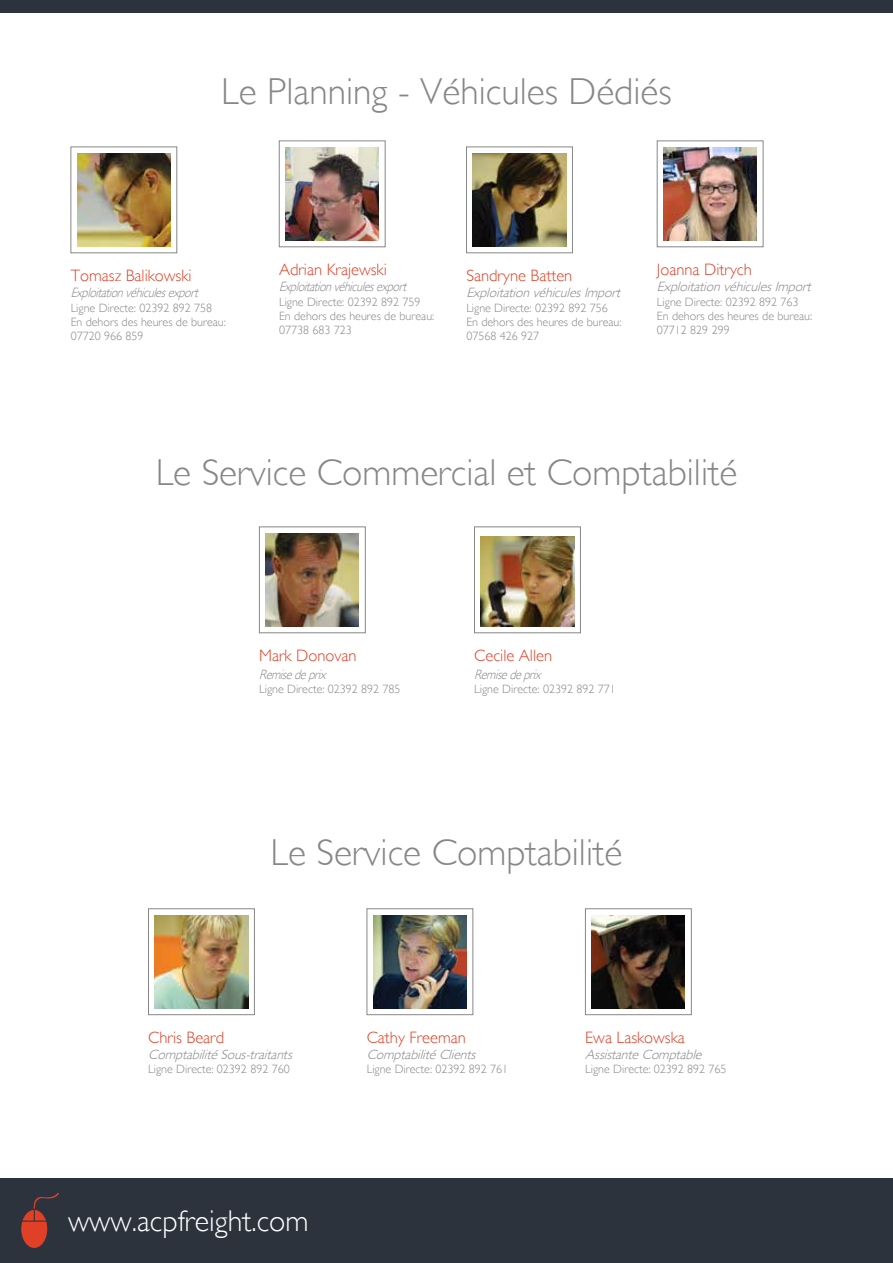
<style>
.page{position:relative;width:893px;height:1263px;background:#fff}
.page>*{position:absolute;margin:0;border:0;box-sizing:border-box;transform-origin:0 0}
.t1{font:300 37.5px "Gill Sans";color:#888787}
.t2{font:300 30px "Gill Sans";color:#fff}
.t3{font:300 16.5px "Gill Sans";color:#df4026}
.t4{font:italic 300 13.5px "Gill Sans";color:#888787}
.t5{font:italic 300 13.5px "Gill Sans";color:#888787;scale:.87 1}
.t6{font:300 12px/14.4px "Gill Sans";color:#888787}
</style>
<div class="page">
<div style="left:0;top:0;width:893px;height:13px;background:#2d333d"></div>
<div style="left:0;top:1178px;width:893px;height:85px;background:#2d333d"></div>
<svg style="left:21px;top:1193px;width:38px;height:55px"></svg>
<svg style="left:466px;top:147px;width:107px;height:106px"></svg>
<img style="left:473px;top:153px;width:93px;height:93px">
<div style="left:71px;top:147px;width:106px;height:106px;background:#fff;border:1px solid #888787"></div>
<img style="left:77px;top:153px;width:93px;height:93px">
<div style="left:148px;top:908px;width:107px;height:107px;background:#fff;border:1px solid #888787"></div>
<img style="left:155px;top:915px;width:93px;height:93px">
<div style="left:474px;top:527px;width:107px;height:106px;background:#fff;border:1px solid #888787"></div>
<img style="left:481px;top:536px;width:93px;height:90px">
<div style="left:585px;top:908px;width:106px;height:107px;background:#fff;border:1px solid #888787"></div>
<img style="left:592px;top:915px;width:93px;height:93px">
<div style="left:367px;top:908px;width:106px;height:107px;background:#fff;border:1px solid #888787"></div>
<img style="left:373px;top:915px;width:93px;height:93px">
<div style="left:259px;top:527px;width:106px;height:106px;background:#fff;border:1px solid #888787"></div>
<img style="left:266px;top:533px;width:93px;height:93px">
<div style="left:279px;top:141px;width:106px;height:106px;background:#fff;border:1px solid #888787"></div>
<img style="left:286px;top:147px;width:93px;height:93px">
<div style="left:657px;top:141px;width:106px;height:106px;background:#fff;border:1px solid #888787"></div>
<img style="left:663px;top:147px;width:94px;height:93px">
<h1 class="t1" style="left:221px;top:70px;width:452px">Le Planning - Véhicules Dédiés</h1>
<h3 class="t3" style="left:71px;top:266px;width:122px">Tomasz Balikowski</h3>
<p class="t5" style="left:71px;top:285px;width:152px">Exploitationvéhiculesexport</p>
<p class="t6" style="left:71px;top:300px;width:157px">Ligne Directe: 02392 892 758<br>En dehors des heures de bureau:<br>07720 966 859</p>
<h3 class="t3" style="left:279px;top:260px;width:109px">Adrian Krajewski</h3>
<p class="t5" style="left:279px;top:279px;width:152px">Exploitationvéhiculesexport</p>
<p class="t6" style="left:279px;top:294px;width:157px">Ligne Directe: 02392 892 759<br>En dehors des heures de bureau:<br>07738 683 723</p>
<h3 class="t3" style="left:466px;top:266px;width:107px">Sandryne Batten</h3>
<p class="t4" style="left:466px;top:285px;width:159px">ExploitationvéhiculesImport</p>
<p class="t6" style="left:466px;top:300px;width:157px">Ligne Directe: 02392 892 756<br>En dehors des heures de bureau:<br>07568 426 927</p>
<h3 class="t3" style="left:657px;top:260px;width:96px">Joanna Ditrych</h3>
<p class="t4" style="left:657px;top:279px;width:159px">ExploitationvéhiculesImport</p>
<p class="t6" style="left:657px;top:294px;width:157px">Ligne Directe: 02392 892 763<br>En dehors des heures de bureau:<br>07712 829 299</p>
<h1 class="t1" style="left:156px;top:451px;width:583px">Le Service Commercial et Comptabilité</h1>
<h3 class="t3" style="left:259px;top:646px;width:99px">Mark Donovan</h3>
<p class="t5" style="left:259px;top:667px;width:82px">Remisedeprix</p>
<p class="t6" style="left:259px;top:682px;width:143px">Ligne Directe: 02392 892 785</p>
<h3 class="t3" style="left:474px;top:646px;width:79px">Cecile Allen</h3>
<p class="t5" style="left:474px;top:667px;width:82px">Remisedeprix</p>
<p class="t6" style="left:474px;top:682px;width:143px">Ligne Directe: 02392 892 771</p>
<h1 class="t1" style="left:271px;top:831px;width:353px">Le Service Comptabilité</h1>
<h3 class="t3" style="left:148px;top:1028px;width:77px">Chris Beard</h3>
<p class="t4" style="left:148px;top:1047px;width:149px">ComptabilitéSous-traitants</p>
<p class="t6" style="left:148px;top:1062px;width:143px">Ligne Directe: 02392 892 760</p>
<h2 class="t2" style="left:68px;top:1203px;width:242px">www.acpfreight.com</h2>
<h3 class="t3" style="left:367px;top:1028px;width:101px">Cathy Freeman</h3>
<p class="t4" style="left:367px;top:1047px;width:114px">ComptabilitéClients</p>
<p class="t6" style="left:367px;top:1062px;width:143px">Ligne Directe: 02392 892 761</p>
<h3 class="t3" style="left:585px;top:1028px;width:101px">Ewa Laskowska</h3>
<p class="t4" style="left:585px;top:1047px;width:122px">AssistanteComptable</p>
<p class="t6" style="left:585px;top:1062px;width:143px">Ligne Directe: 02392 892 765</p>
</div>
